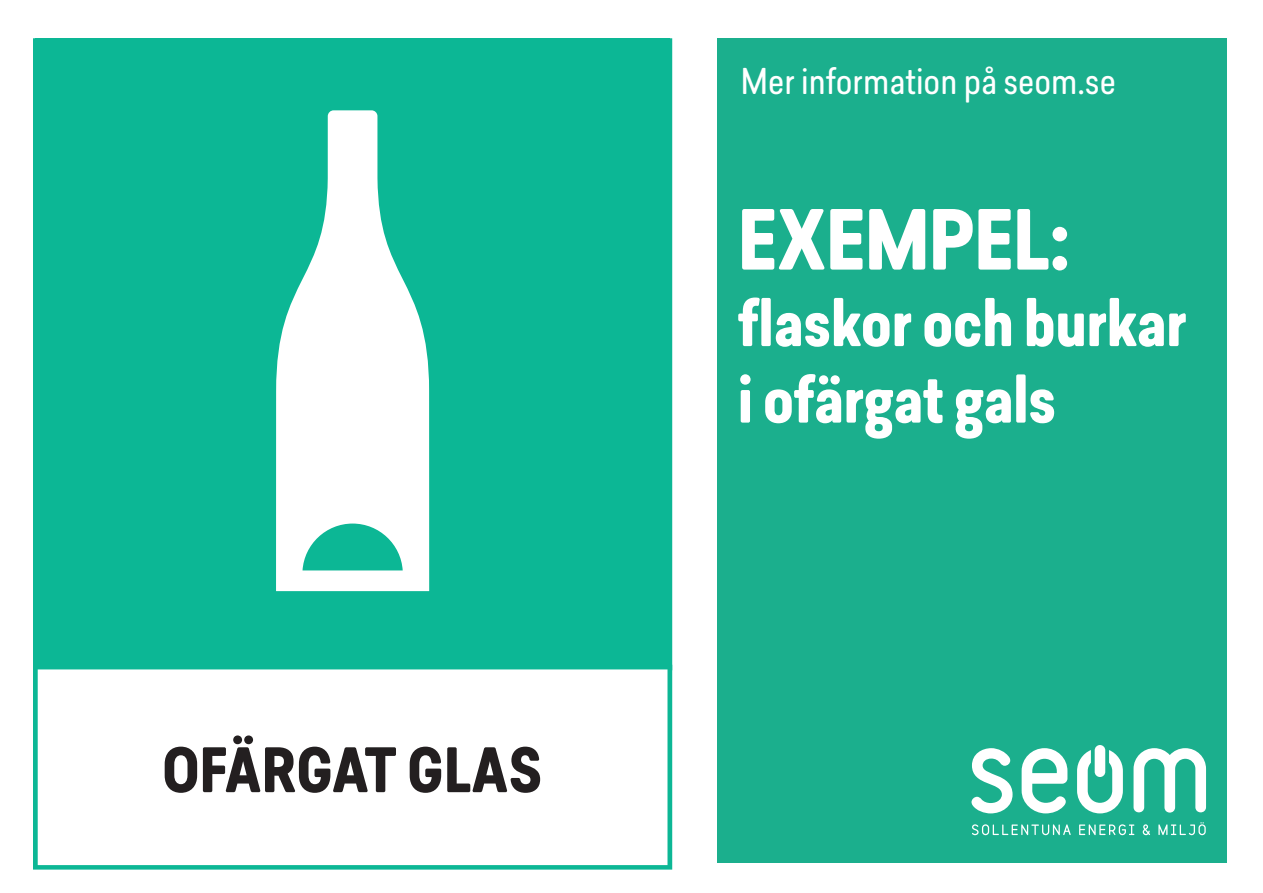
<style>
.page{position:relative;width:1263px;height:893px;background:#fff}
.page>*{position:absolute;margin:0;border:0;box-sizing:border-box;transform-origin:0 0}
.t1{font:700 81px "Predige Rounded";letter-spacing:-.01em;color:#fff}
.t2{font:700 63px/76.5px "Predige Rounded";letter-spacing:-.01em;color:#fff}
.t3{font:700 60px "Predige Rounded";color:#231f20}
.t4{font:34.95px "Predige Rounded";color:#fff}
</style>
<div class="page">
<div style="left:717px;top:38px;width:509px;height:825px;background:#1baf8d"></div>
<svg style="left:971px;top:748px;width:41px;height:65px"></svg>
<svg style="left:1022px;top:748px;width:45px;height:65px"></svg>
<svg style="left:1133px;top:748px;width:73px;height:65px"></svg>
<svg style="left:1077px;top:750px;width:46px;height:63px"></svg>
<div style="left:1095px;top:745px;width:10px;height:32px;background:#fff;border-radius:5px"></div>
<svg style="left:972px;top:824px;width:99px;height:11px"></svg>
<svg style="left:1079px;top:824px;width:55px;height:11px"></svg>
<svg style="left:1143px;top:824px;width:7px;height:11px"></svg>
<svg style="left:1158px;top:822px;width:48px;height:13px"></svg>
<div style="left:33px;top:38px;width:639px;height:627px;background:#0cb795"></div>
<svg style="left:33px;top:665px;width:639px;height:205px"></svg>
<svg style="left:276px;top:110px;width:153px;height:481px"></svg>
<div style="left:40px;top:706px;width:624px;height:127px;background:#fff"></div>
<p class="t3" style="left:162px;top:728px;width:382px">OFÄRGAT GLAS</p>
<p class="t4" style="left:741px;top:57px;width:376px">Mer information på seom.se</p>
<p class="t1" style="left:738px;top:183px;width:335px">EXEMPEL:</p>
<p class="t2" style="left:738px;top:286px;width:451px">flaskor och burkar i ofärgat gals</p>
</div>
